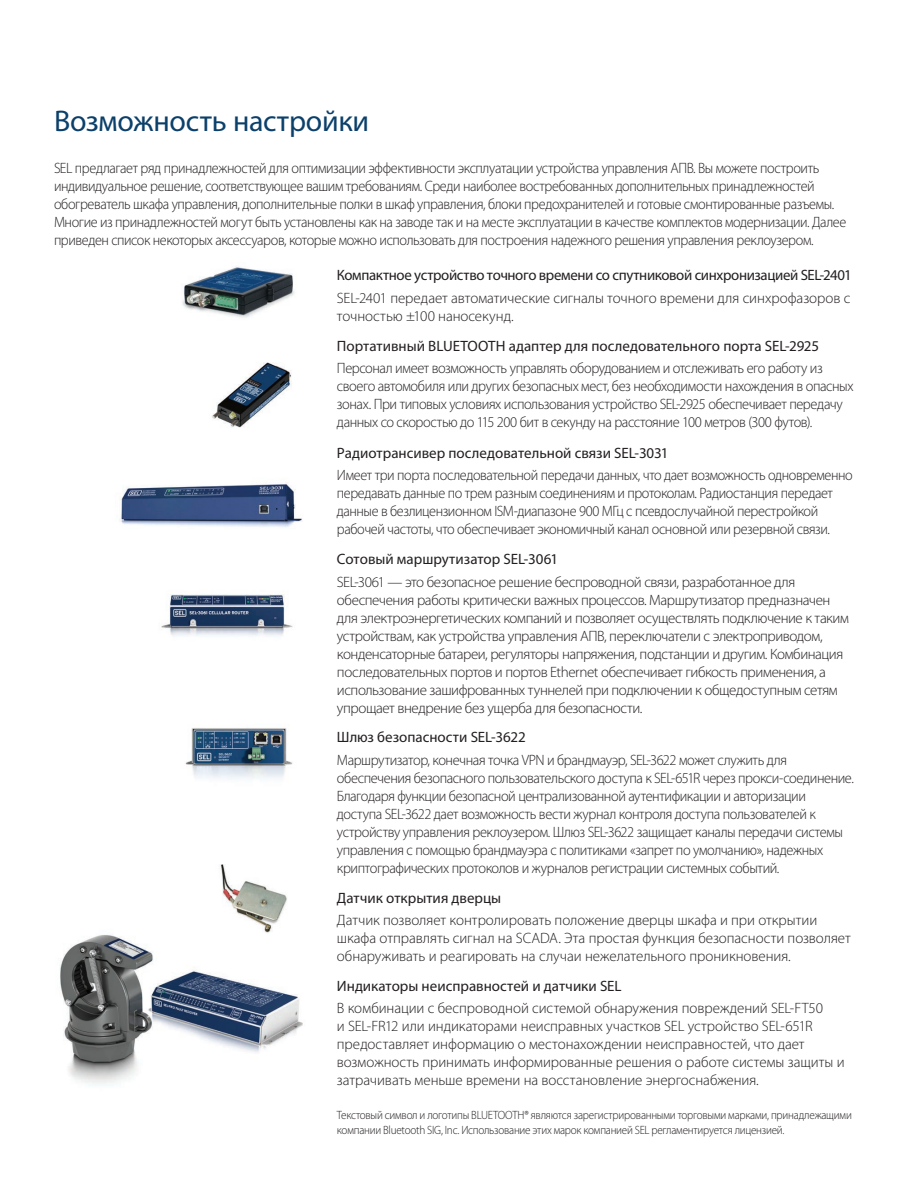
<style>
.page{position:relative;width:918px;height:1188px;background:#fff}
.page>*{position:absolute;margin:0;border:0;box-sizing:border-box;transform-origin:0 0}
.t1{font:30px "Myriad Pro";letter-spacing:-.005em;color:#0b406a}
.t2{font:300 15px/18px "Myriad Pro";letter-spacing:-.025em;color:#231f20;scale:.95 1}
.t3{font:300 15px/18px "Myriad Pro";letter-spacing:-.025em;color:#231f20;scale:.96 1}
.t4{font:300 15px/18px "Myriad Pro";letter-spacing:-.005em;color:#231f20}
.t5{font:300 15px/18px "Myriad Pro";letter-spacing:-.025em;color:#231f20}
.t6{font:15px "Myriad Pro";letter-spacing:-.005em;color:#231f20}
.t7{font:15px "Myriad Pro";letter-spacing:-.025em;color:#231f20}
.t8{font:300 12px/15px "Myriad Pro";letter-spacing:-.02em;color:#231f20;scale:.93 1}
</style>
<div class="page">
<img style="left:60px;top:934px;width:243px;height:150px">
<img style="left:181px;top:266px;width:114px;height:52px">
<img style="left:161px;top:594px;width:132px;height:43px">
<img style="left:185px;top:728px;width:108px;height:51px">
<img style="left:194px;top:865px;width:109px;height:72px">
<img style="left:212px;top:362px;width:80px;height:66px">
<img style="left:120px;top:482px;width:182px;height:46px">
<h1 class="t1" style="left:54px;top:102px;width:317px">Возможность настройки</h1>
<p class="t2" style="left:54px;top:160px;width:836px">SEL предлагает ряд принадлежностей для оптимизации эффективности эксплуатации устройства управления АПВ. Вы можете построить индивидуальное решение, соответствующее вашим требованиям. Среди наиболее востребованных дополнительных принадлежностей обогреватель шкафа управления, дополнительные полки в шкаф управления, блоки предохранителей и готовые смонтированные разъемы.<br>Многие из принадлежностей могут быть установлены как на заводе так и на месте эксплуатации в качестве комплектов модернизации. Далее приведен список некоторых аксессуаров, которые можно использовать для построения надежного решения управления реклоузером.</p>
<p class="t7" style="left:337px;top:266px;width:516px">Компактное устройство точного времени со спутниковой синхронизацией SEL-2401</p>
<p class="t4" style="left:337px;top:289px;width:515px">SEL-2401 передает автоматические сигналы точного времени для синхрофазоров с точностью ±100 наносекунд.</p>
<p class="t6" style="left:337px;top:337px;width:484px">Портативный BLUETOOTH адаптер для последовательного порта SEL-2925</p>
<p class="t3" style="left:337px;top:360px;width:540px">Персонал имеет возможность управлять оборудованием и отслеживать его работу из своего автомобиля или других безопасных мест, без необходимости нахождения в опасных зонах. При типовых условиях использования устройство SEL-2925 обеспечивает передачу данных со скоростью до 115 200 бит в секунду на расстояние 100 метров (300 футов).</p>
<p class="t6" style="left:337px;top:443px;width:333px">Радиотрансивер последовательной связи SEL-3031</p>
<p class="t2" style="left:337px;top:466px;width:544px">Имеет три порта последовательной передачи данных, что дает возможность одновременно передавать данные по трем разным соединениям и протоколам. Радиостанция передает данные в безлицензионном ISM-диапазоне 900 МГц с псевдослучайной перестройкой рабочей частоты, что обеспечивает экономичный канал основной или резервной связи.</p>
<p class="t6" style="left:337px;top:550px;width:223px">Сотовый маршрутизатор SEL-3061</p>
<p class="t5" style="left:337px;top:573px;width:514px">SEL-3061 — это безопасное решение беспроводной связи, разработанное для обеспечения работы критически важных процессов. Маршрутизатор предназначен для электроэнергетических компаний и позволяет осуществлять подключение к таким устройствам, как устройства управления АПВ, переключатели с электроприводом, конденсаторные батареи, регуляторы напряжения, подстанции и другим. Комбинация последовательных портов и портов Ethernet обеспечивает гибкость применения, а использование зашифрованных туннелей при подключении к общедоступным сетям упрощает внедрение без ущерба для безопасности.</p>
<p class="t6" style="left:337px;top:728px;width:190px">Шлюз безопасности SEL-3622</p>
<p class="t3" style="left:337px;top:751px;width:540px">Маршрутизатор, конечная точка VPN и брандмауэр, SEL-3622 может служить для обеспечения безопасного пользовательского доступа к SEL-651R через прокси-соединение.<br>Благодаря функции безопасной централизованной аутентификации и авторизации доступа SEL-3622 дает возможность вести журнал контроля доступа пользователей к устройству управления реклоузером. Шлюз SEL-3622 защищает каналы передачи системы управления с помощью брандмауэра с политиками «запрет по умолчанию», надежных криптографических протоколов и журналов регистрации системных событий.</p>
<p class="t6" style="left:337px;top:889px;width:166px">Датчик открытия дверцы</p>
<p class="t4" style="left:337px;top:912px;width:515px">Датчик позволяет контролировать положение дверцы шкафа и при открытии шкафа отправлять сигнал на SCADA. Эта простая функция безопасности позволяет обнаруживать и реагировать на случаи нежелательного проникновения.</p>
<p class="t6" style="left:337px;top:976px;width:286px">Индикаторы неисправностей и датчики SEL</p>
<p class="t4" style="left:337px;top:1000px;width:509px">В комбинации с беспроводной системой обнаружения повреждений SEL-FT50<br>и SEL-FR12 или индикаторами неисправных участков SEL устройство SEL-651R предоставляет информацию о местонахождении неисправностей, что дает возможность принимать информированные решения о работе системы защиты и затрачивать меньше времени на восстановление энергоснабжения.</p>
<p class="t8" style="left:337px;top:1108px;width:555px">Текстовый символ и логотипы BLUETOOTH® являются зарегистрированными торговыми марками, принадлежащими компании Bluetooth SIG, Inc. Использование этих марок компанией SEL регламентируется лицензией.</p>
</div>
